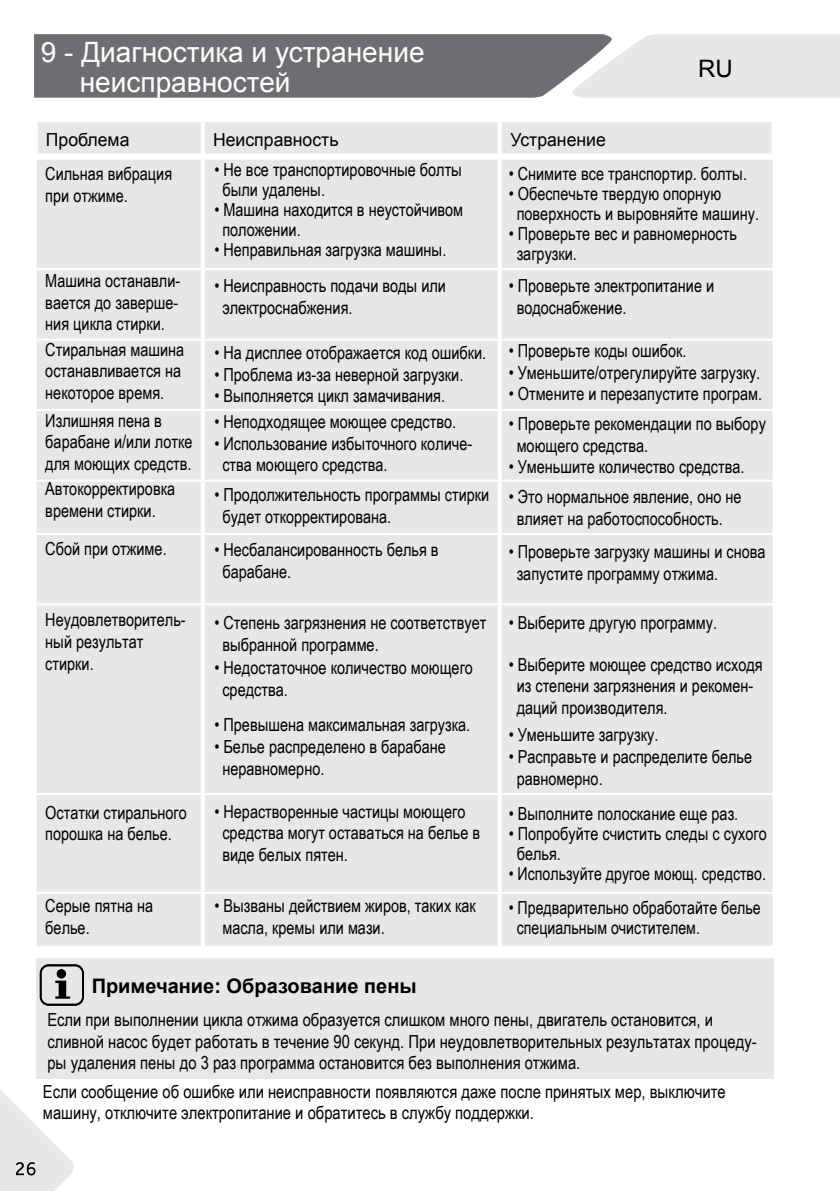
<style>
.page{position:relative;width:840px;height:1191px;background:#fff}
.page>*{position:absolute;margin:0;border:0;box-sizing:border-box;transform-origin:0 0}
.t1{font:28px/30px "Arial";color:#fff}
.t2{font:24px "Arial";color:#000}
.t3{font:700 20px "Arial";color:#000}
.t4{font:18px/21.6px "Arial Narrow";color:#000}
.t5{font:18px/20px "Arial Narrow";color:#000;scale:.96 1}
.t6{font:18px "Arial";color:#000}
</style>
<div class="page">
<svg style="left:34px;top:34px;width:805px;height:64px;background:#959698"></svg>
<svg style="left:0;top:1090px;width:74px;height:101px"></svg>
<div style="left:37px;top:122px;width:735px;height:824px;background:#e6e7e8"></div>
<hr style="left:201px;top:160px;width:4px;height:108px;background:#fff">
<svg style="left:497px;top:160px;width:4px;height:108px"></svg>
<hr style="left:201px;top:270px;width:4px;height:69px;background:#fff">
<svg style="left:497px;top:270px;width:4px;height:69px"></svg>
<hr style="left:201px;top:341px;width:4px;height:68px;background:#fff">
<svg style="left:497px;top:341px;width:4px;height:68px"></svg>
<hr style="left:201px;top:411px;width:4px;height:68px;background:#fff">
<svg style="left:497px;top:411px;width:4px;height:68px"></svg>
<hr style="left:201px;top:481px;width:4px;height:52px;background:#fff">
<svg style="left:497px;top:481px;width:4px;height:52px"></svg>
<hr style="left:201px;top:535px;width:4px;height:68px;background:#fff">
<svg style="left:497px;top:535px;width:4px;height:68px"></svg>
<hr style="left:201px;top:605px;width:4px;height:188px;background:#fff">
<svg style="left:497px;top:605px;width:4px;height:188px"></svg>
<hr style="left:201px;top:795px;width:4px;height:96px;background:#fff">
<svg style="left:497px;top:795px;width:4px;height:96px"></svg>
<hr style="left:201px;top:893px;width:4px;height:53px;background:#fff">
<svg style="left:497px;top:893px;width:4px;height:53px"></svg>
<hr style="left:36px;top:122px;width:2px;height:32px;background:#fff">
<hr style="left:771px;top:122px;width:2px;height:32px;background:#fff">
<hr style="left:201px;top:122px;width:4px;height:32px;background:#fff">
<svg style="left:497px;top:122px;width:4px;height:32px"></svg>
<div style="left:36px;top:154px;width:167px;height:6px;background:#fff"></div>
<div style="left:203px;top:154px;width:296px;height:6px;background:#fff"></div>
<div style="left:499px;top:154px;width:274px;height:6px;background:#fff"></div>
<hr style="left:37px;top:268px;width:166px;height:2px;background:#fff">
<hr style="left:203px;top:268px;width:296px;height:2px;background:#fff">
<hr style="left:499px;top:268px;width:273px;height:2px;background:#fff">
<hr style="left:37px;top:339px;width:166px;height:2px;background:#fff">
<hr style="left:203px;top:339px;width:296px;height:2px;background:#fff">
<hr style="left:499px;top:339px;width:273px;height:2px;background:#fff">
<hr style="left:37px;top:409px;width:166px;height:2px;background:#fff">
<hr style="left:203px;top:409px;width:296px;height:2px;background:#fff">
<hr style="left:499px;top:409px;width:273px;height:2px;background:#fff">
<hr style="left:37px;top:479px;width:166px;height:2px;background:#fff">
<hr style="left:203px;top:479px;width:296px;height:2px;background:#fff">
<hr style="left:499px;top:479px;width:273px;height:2px;background:#fff">
<hr style="left:37px;top:533px;width:166px;height:2px;background:#fff">
<hr style="left:203px;top:533px;width:296px;height:2px;background:#fff">
<hr style="left:499px;top:533px;width:273px;height:2px;background:#fff">
<hr style="left:37px;top:603px;width:166px;height:2px;background:#fff">
<hr style="left:203px;top:603px;width:296px;height:2px;background:#fff">
<hr style="left:499px;top:603px;width:273px;height:2px;background:#fff">
<hr style="left:37px;top:793px;width:166px;height:2px;background:#fff">
<hr style="left:203px;top:793px;width:296px;height:2px;background:#fff">
<hr style="left:499px;top:793px;width:273px;height:2px;background:#fff">
<hr style="left:37px;top:891px;width:166px;height:2px;background:#fff">
<hr style="left:203px;top:891px;width:296px;height:2px;background:#fff">
<hr style="left:499px;top:891px;width:273px;height:2px;background:#fff">
<div style="left:36px;top:958px;width:737px;height:121px;background:#e6e7e8"></div>
<svg style="left:40px;top:964px;width:44px;height:41px"></svg>
<div style="left:57px;top:969px;width:9px;height:9px;background:#000;border-radius:50%"></div>
<h1 class="t1" style="left:80px;top:37px;width:346px;text-indent:-39px">9 - Диагностика и устранение неисправностей</h1>
<h2 class="t2" style="left:697px;top:52px;width:36px">RU</h2>
<p class="t6" style="left:46px;top:127px;width:85px">Проблема</p>
<p class="t6" style="left:213px;top:127px;width:127px">Неисправность</p>
<p class="t6" style="left:510px;top:127px;width:97px">Устранение</p>
<p class="t4" style="left:45px;top:162px;width:128px">Сильная вибрация при отжиме.</p>
<p class="t4" style="left:222px;top:159px;width:241px;line-height:20px;text-indent:-8px">• Не все транспортировочные болты были удалены.</p>
<p class="t4" style="left:222px;top:199px;width:242px;line-height:20px;text-indent:-8px">• Машина находится в неустойчивом положении.</p>
<p class="t4" style="left:214px;top:239px;width:233px">• Неправильная загрузка машины.</p>
<p class="t4" style="left:222px;top:274px;width:225px;text-indent:-8px">• Неисправность подачи воды или электроснабжения.</p>
<p class="t4" style="left:214px;top:341px;width:273px">• На дисплее отображается код ошибки.</p>
<p class="t4" style="left:214px;top:363px;width:250px">• Проблема из-за неверной загрузки.</p>
<p class="t4" style="left:214px;top:385px;width:232px">• Выполняется цикл замачивания.</p>
<p class="t4" style="left:214px;top:410px;width:243px">• Неподходящее моющее средство.</p>
<p class="t4" style="left:222px;top:432px;width:251px;text-indent:-8px">• Использование избыточного количе&shy;ства моющего средства.</p>
<p class="t4" style="left:222px;top:483px;width:268px;text-indent:-8px">• Продолжительность программы стирки будет откорректирована.</p>
<p class="t4" style="left:222px;top:538px;width:218px;text-indent:-8px">• Несбалансированность белья в барабане.</p>
<p class="t4" style="left:222px;top:611px;width:265px;text-indent:-8px">• Степень загрязнения не соответствует выбранной программе.</p>
<p class="t4" style="left:222px;top:656px;width:252px;text-indent:-8px">• Недостаточное количество моющего средства.</p>
<p class="t4" style="left:214px;top:713px;width:257px">• Превышена максимальная загрузка.</p>
<p class="t4" style="left:222px;top:735px;width:225px;text-indent:-8px">• Белье распределено в барабане неравномерно.</p>
<p class="t4" style="left:222px;top:800px;width:259px;text-indent:-8px">• Нерастворенные частицы моющего средства могут оставаться на белье в виде белых пятен.</p>
<p class="t4" style="left:222px;top:894px;width:255px;text-indent:-8px">• Вызваны действием жиров, таких как масла, кремы или мази.</p>
<p class="t4" style="left:508px;top:163px;width:240px">• Снимите все транспортир. болты.</p>
<p class="t4" style="left:516px;top:183px;width:244px;line-height:20px;text-indent:-8px">• Обеспечьте твердую опорную поверхность и выровняйте машину.</p>
<p class="t4" style="left:516px;top:223px;width:221px;line-height:20px;text-indent:-8px">• Проверьте вес и равномерность загрузки.</p>
<p class="t4" style="left:516px;top:274px;width:199px;text-indent:-8px">• Проверьте электропитание и водоснабжение.</p>
<p class="t4" style="left:508px;top:339px;width:179px">• Проверьте коды ошибок.</p>
<p class="t4" style="left:508px;top:361px;width:253px">• Уменьшите/отрегулируйте загрузку.</p>
<p class="t4" style="left:508px;top:383px;width:255px">• Отмените и перезапустите програм.</p>
<p class="t4" style="left:516px;top:412px;width:250px;text-indent:-8px">• Проверьте рекомендации по выбору моющего средства.</p>
<p class="t4" style="left:508px;top:455px;width:237px">• Уменьшите количество средства.</p>
<p class="t4" style="left:508px;top:485px;width:234px;text-align:center">• Это нормальное явление, оно не влияет на работоспособность.</p>
<p class="t4" style="left:516px;top:540px;width:250px;text-indent:-8px">• Проверьте загрузку машины и снова запустите программу отжима.</p>
<p class="t4" style="left:508px;top:611px;width:210px">• Выберите другую программу.</p>
<p class="t4" style="left:516px;top:653px;width:247px;text-indent:-8px">• Выберите моющее средство исходя из степени загрязнения и рекомен&shy;даций производителя.</p>
<p class="t4" style="left:508px;top:723px;width:151px">• Уменьшите загрузку.</p>
<p class="t4" style="left:516px;top:745px;width:237px;text-indent:-8px">• Расправьте и распределите белье равномерно.</p>
<p class="t4" style="left:508px;top:802px;width:231px">• Выполните полоскание еще раз.</p>
<p class="t4" style="left:516px;top:823px;width:251px;line-height:20px;text-indent:-8px">• Попробуйте счистить следы с сухого белья.</p>
<p class="t5" style="left:508px;top:863px;width:269px">• Используйте другое моющ. средство.</p>
<p class="t5" style="left:516px;top:897px;width:255px;text-indent:-8px">• Предварительно обработайте белье специальным очистителем.</p>
<p class="t4" style="left:45px;top:269px;width:136px;text-align:justify">Машина останавли&shy;вается до заверше&shy;ния цикла стирки.</p>
<p class="t4" style="left:45px;top:338px;width:140px">Стиральная машина останавливается на некоторое время.</p>
<p class="t4" style="left:45px;top:409px;width:148px">Излишняя пена в барабане и/или лотке для моющих средств.</p>
<p class="t4" style="left:45px;top:477px;width:131px">Автокорректировка времени стирки.</p>
<p class="t4" style="left:45px;top:537px;width:123px">Сбой при отжиме.</p>
<p class="t4" style="left:45px;top:608px;width:142px">Неудовлетворитель&shy;ный результат стирки.</p>
<p class="t4" style="left:45px;top:801px;width:143px">Остатки стирального порошка на белье.</p>
<p class="t4" style="left:45px;top:894px;width:109px">Серые пятна на белье.</p>
<p class="t3" style="left:92px;top:972px;width:326px">Примечание: Образование пены</p>
<p class="t4" style="left:47px;top:1008px;width:710px">Если при выполнении цикла отжима образуется слишком много пены, двигатель остановится, и сливной насос будет работать в течение 90 секунд. При неудовлетворительных результатах процеду&shy;ры удаления пены до 3 раз программа остановится без выполнения отжима.</p>
<p class="t4" style="left:43px;top:1080px;width:684px">Если сообщение об ошибке или неисправности появляются даже после принятых мер, выключите машину, отключите электропитание и обратитесь в службу поддержки.</p>
</div>
